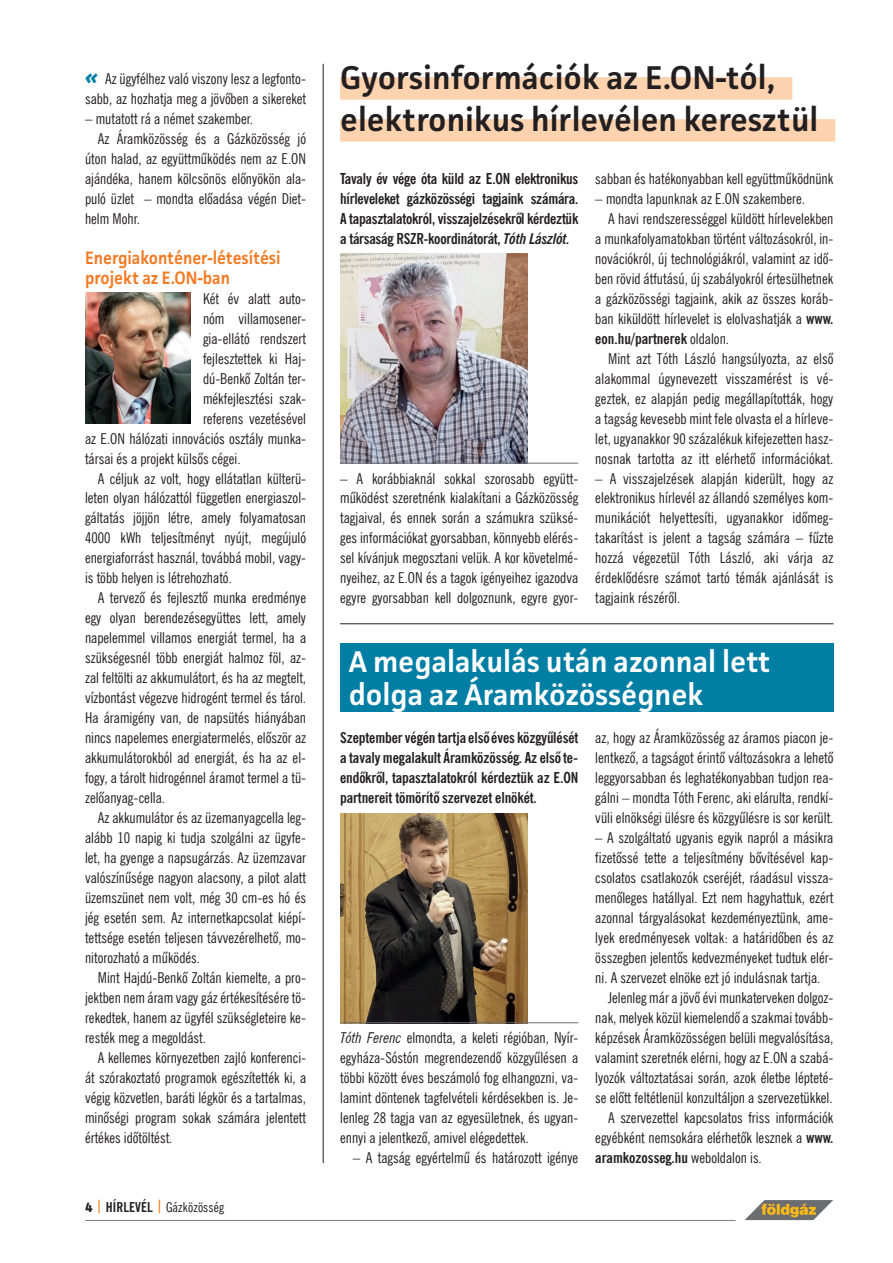
<style>
.page{position:relative;width:893px;height:1263px;background:#fff}
.page>*{position:absolute;margin:0;border:0;box-sizing:border-box;transform-origin:0 0}
.cim{font:600 33px "Facit";color:#231f20}
.cim_-_2{font:600 30px/33px "Facit";color:#fff}
.cim_-_koz{font:600 18px/20px "Facit";color:#f47921;scale:.92 1}
.szoveg{font:15px/20px "News Gothic Condensed";color:#231f20;text-align:justify}
.szoveg_-_tompa{font:15px/20px "News Gothic Condensed";color:#231f20;text-align:justify}
.szoveg_-_tompa-2{font:700 condensed 15px/20px "News Gothic";letter-spacing:-.01em;color:#231f20;text-align:justify}
.t1{font:13.5px "News Gothic Condensed";letter-spacing:.01em;color:#231f20}
.s1{font-family:"Facit";font-weight:700;font-style:italic;font-size:21px;color:#007ea4}
.s2{font-family:"Facit";font-weight:700}
.s3{font-family:"News Gothic";font-weight:700;font-stretch:condensed;color:#f58220}
.s4{font-family:"News Gothic";font-weight:700;font-stretch:condensed}
.s5{font-style:italic}
.s6{font-family:"News Gothic";font-style:italic;font-stretch:condensed}
</style>
<div class="page">
<hr style="left:85px;top:1220px;width:651px;height:1px;background:#808285">
<svg style="left:745px;top:1200px;width:88px;height:20px"></svg>
<div style="left:340px;top:643px;width:493px;height:68px;background:#007ea4"></div>
<hr style="left:340px;top:623px;width:493px;height:1px;background:#231f20">
<img style="left:85px;top:292px;width:105px;height:131px">
<hr style="left:323px;top:64px;width:1px;height:1099px;background:#231f20">
<div style="left:340px;top:77px;width:452px;height:23px;background:#fcd2af"></div>
<div style="left:340px;top:119px;width:495px;height:23px;background:#fcd2af"></div>
<img style="left:340px;top:254px;width:187px;height:209px">
<img style="left:340px;top:813px;width:187px;height:209px">
<hr style="left:340px;top:463px;width:238px;height:1px;background:#6c6d70">
<hr style="left:340px;top:1022px;width:238px;height:1px;background:#6c6d70">
<p class="szoveg_-_tompa" style="left:85px;top:68px;width:223px"><span class="s1">«</span> Az ügyfélhez való viszony lesz a legfonto&shy;sabb, az hozhatja meg a jövôben a sikereket</p>
<p class="szoveg_-_tompa" style="left:85px;top:108px;width:169px">– mutatott rá a német szakember.</p>
<p class="szoveg" style="left:85px;top:128px;width:223px;text-indent:13px">Az Áramközösség és a Gázközösség jó úton halad, az együttmûködés nem az E.ON ajándéka, hanem kölcsönös elônyökön ala&shy;puló üzlet – mondta elôadása végén Diet&shy;helm Mohr.</p>
<p class="cim_-_koz" style="left:85px;top:247px;width:214px">Energiakonténer-létesítési projekt az E.ON-ban</p>
<p class="szoveg_-_tompa" style="left:203px;top:288px;width:105px">Két év alatt auto-</p>
<p class="szoveg_-_tompa" style="left:203px;top:308px;width:105px">nóm villamosener-</p>
<p class="szoveg_-_tompa" style="left:203px;top:328px;width:105px">gia-ellátó rendszert</p>
<p class="szoveg_-_tompa" style="left:203px;top:348px;width:105px">fejlesztettek ki Haj-</p>
<p class="szoveg_-_tompa" style="left:203px;top:368px;width:105px">dú-Benkô Zoltán ter-</p>
<p class="szoveg_-_tompa" style="left:203px;top:388px;width:105px">mékfejlesztési szak-</p>
<p class="szoveg_-_tompa" style="left:203px;top:408px;width:105px">referens vezetésével</p>
<p class="szoveg_-_tompa" style="left:85px;top:428px;width:223px">az E.ON hálózati innovációs osztály munka-</p>
<p class="szoveg_-_tompa" style="left:85px;top:448px;width:157px">társai és a projekt külsôs cégei.</p>
<p class="szoveg" style="left:85px;top:468px;width:223px;text-indent:13px">A céljuk az volt, hogy ellátatlan külterü&shy;leten olyan hálózattól független energiaszol&shy;gáltatás jöjjön létre, amely folyamatosan 4000 kWh teljesítményt nyújt, megújuló energiaforrást használ, továbbá mobil, vagy&shy;is több helyen is létrehozható.</p>
<p class="szoveg" style="left:85px;top:588px;width:223px;text-indent:13px">A tervezô és fejlesztô munka eredménye egy olyan berendezésegyüttes lett, amely napelemmel villamos energiát termel, ha a szükségesnél több energiát halmoz föl, az&shy;zal feltölti az akkumulátort, és ha az megtelt, vízbontást végezve hidrogént termel és tárol.<br>Ha áramigény van, de napsütés hiányában nincs napelemes energiatermelés, elôször az akkumulátorokból ad energiát, és ha az el&shy;fogy, a tárolt hidrogénnel áramot termel a tü&shy;zelôanyag-cella.</p>
<p class="szoveg" style="left:85px;top:808px;width:223px;text-indent:13px">Az akkumulátor és az üzemanyagcella leg&shy;alább 10 napig ki tudja szolgálni az ügyfe&shy;let, ha gyenge a napsugárzás. Az üzemzavar valószínûsége nagyon alacsony, a pilot alatt üzemszünet nem volt, még 30 cm-es hó és jég esetén sem. Az internetkapcsolat kiépí&shy;tettsége esetén teljesen távvezérelhetô, mo&shy;nitorozható a mûködés.</p>
<p class="szoveg" style="left:85px;top:968px;width:223px;text-indent:13px">Mint Hajdú-Benkô Zoltán kiemelte, a pro&shy;jektben nem áram vagy gáz értékesítésére tö&shy;rekedtek, hanem az ügyfél szükségleteire ke&shy;resték meg a megoldást.</p>
<p class="szoveg" style="left:85px;top:1048px;width:223px;text-indent:13px">A kellemes környezetben zajló konferenci&shy;át szórakoztató programok egészítették ki, a végig közvetlen, baráti légkör és a tartalmas, minôségi program sokak számára jelentett értékes idôtöltést.</p>
<p class="t1" style="left:85px;top:1199px;width:140px"><span class="s2">4</span> <span class="s3">|</span> <span class="s4">HÍRLEVÉL</span> <span class="s3">|</span> Gázközösség</p>
<p class="cim" style="left:340px;top:57px;width:437px">Gyorsinformációk az E.ON-tól,</p>
<p class="cim" style="left:340px;top:99px;width:480px">elektronikus hírlevélen keresztül</p>
<p class="szoveg_-_tompa-2" style="left:340px;top:168px;width:240px">Tavaly év vége óta küld az E.ON elektronikus hírleveleket gázközösségi tagjaink számára.<br>A tapasztalatokról, visszajelzésekrôl kérdeztük a társaság RSZR-koordinátorát, <span class="s5">Tóth Lászlót.</span></p>
<p class="szoveg_-_tompa" style="left:340px;top:468px;width:240px">– A korábbiaknál sokkal szorosabb együtt&shy;mûködést szeretnénk kialakítani a Gázközösség tagjaival, és ennek során a számukra szüksé&shy;ges információkat gyorsabban, könnyebb elérés&shy;sel kívánjuk megosztani velük. A kor követelmé&shy;nyeihez, az E.ON és a tagok igényeihez igazodva egyre gyorsabban kell dolgoznunk, egyre gyor-</p>
<p class="szoveg_-_tompa" style="left:595px;top:168px;width:240px">sabban és hatékonyabban kell együttmûködnünk</p>
<p class="szoveg_-_tompa" style="left:595px;top:188px;width:211px">– mondta lapunknak az E.ON szakembere.</p>
<p class="szoveg" style="left:595px;top:208px;width:240px;text-indent:13px">A havi rendszerességgel küldött hírlevelekben a munkafolyamatokban történt változásokról, in&shy;novációkról, új technológiákról, valamint az idô&shy;ben rövid átfutású, új szabályokról értesülhetnek a gázközösségi tagjaink, akik az összes koráb&shy;ban kiküldött hírlevelet is elolvashatják a <span class="s4">www. eon.hu/partnerek</span> oldalon.</p>
<p class="szoveg" style="left:595px;top:348px;width:240px;text-indent:13px">Mint azt Tóth László hangsúlyozta, az elsô alakommal úgynevezett visszamérést is vé&shy;geztek, ez alapján pedig megállapították, hogy a tagság kevesebb mint fele olvasta el a hírleve&shy;let, ugyanakkor 90 százalékuk kifejezetten hasz&shy;nosnak tartotta az itt elérhetô információkat.</p>
<p class="szoveg" style="left:595px;top:468px;width:240px">– A visszajelzések alapján kiderült, hogy az elektronikus hírlevél az állandó személyes kom&shy;munikációt helyettesíti, ugyanakkor idômeg&shy;takarítást is jelent a tagság számára – fûzte hozzá végezetül Tóth László, aki várja az érdeklôdésre számot tartó témák ajánlását is tagjaink részérôl.</p>
<p class="cim_-_2" style="left:349px;top:645px;width:423px">A megalakulás után azonnal lett dolga az Áramközösségnek</p>
<p class="szoveg_-_tompa-2" style="left:340px;top:728px;width:240px">Szeptember végén tartja elsô éves közgyûlését a tavaly megalakult Áramközösség. Az elsô te&shy;endôkrôl, tapasztalatokról kérdeztük az E.ON partnereit tömörítô szervezet elnökét.</p>
<p class="szoveg" style="left:595px;top:728px;width:240px">az, hogy az Áramközösség az áramos piacon je&shy;lentkezô, a tagságot érintô változásokra a lehetô leggyorsabban és leghatékonyabban tudjon rea&shy;gálni – mondta Tóth Ferenc, aki elárulta, rendkí&shy;vüli elnökségi ülésre és közgyûlésre is sor került.</p>
<p class="szoveg" style="left:595px;top:828px;width:240px">– A szolgáltató ugyanis egyik napról a másikra fizetôssé tette a teljesítmény bôvítésével kap&shy;csolatos csatlakozók cseréjét, ráadásul vissza&shy;menôleges hatállyal. Ezt nem hagyhattuk, ezért azonnal tárgyalásokat kezdeményeztünk, ame&shy;lyek eredményesek voltak: a határidôben és az összegben jelentôs kedvezményeket tudtuk elér&shy;ni. A szervezet elnöke ezt jó indulásnak tartja.</p>
<p class="szoveg" style="left:595px;top:988px;width:240px;text-indent:13px">Jelenleg már a jövô évi munkaterveken dolgoz&shy;nak, melyek közül kiemelendô a szakmai tovább&shy;képzések Áramközösségen belüli megvalósítása, valamint szeretnék elérni, hogy az E.ON a szabá&shy;lyozók változtatásai során, azok életbe lépteté&shy;se elôtt feltétlenül konzultáljon a szervezetükkel.</p>
<p class="szoveg" style="left:595px;top:1108px;width:240px;text-indent:13px">A szervezettel kapcsolatos friss információk egyébként nemsokára elérhetôk lesznek a <span class="s4">www. aramkozosseg.hu</span> weboldalon is.</p>
<p class="szoveg_-_tompa" style="left:340px;top:1028px;width:240px"><span class="s6">Tóth Ferenc</span> elmondta, a keleti régióban, Nyír&shy;egyháza-Sóstón megrendezendô közgyûlésen a többi között éves beszámoló fog elhangozni, va&shy;lamint döntenek tagfelvételi kérdésekben is. Je&shy;lenleg 28 tagja van az egyesületnek, és ugyan&shy;ennyi a jelentkezô, amivel elégedettek.</p>
<p class="szoveg" style="left:353px;top:1147px;width:227px">– A tagság egyértelmû és határozott igénye</p>
</div>
